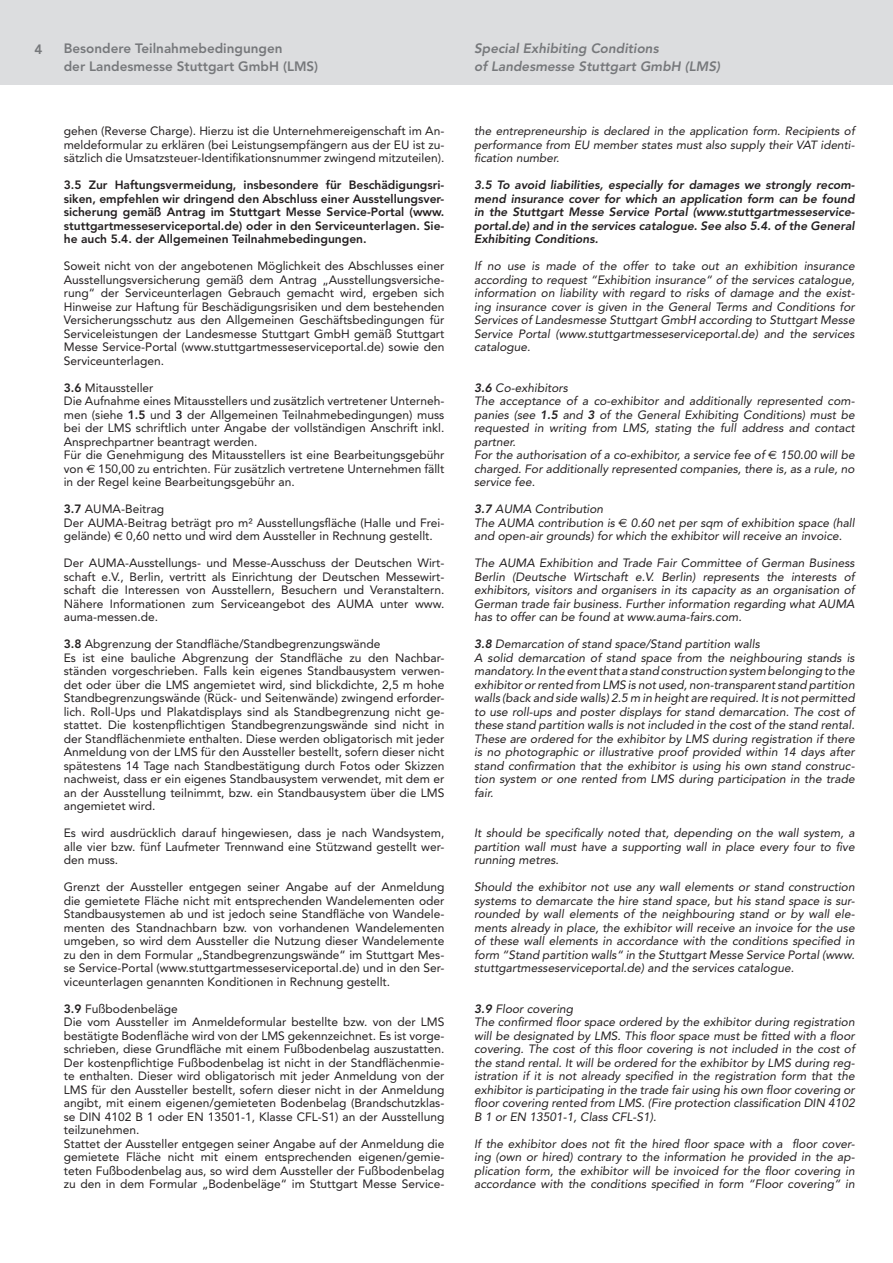
<style>
.page{position:relative;width:893px;height:1263px;background:#fff}
.page>*{position:absolute;margin:0;border:0;box-sizing:border-box;transform-origin:0 0}
.t1{font:800 13.5px/18px "Avenir";color:#76787b}
.t2{font:italic 800 13.5px/18px "Avenir";color:#76787b}
.t3{font:12px/13.5px "Avenir";color:#231f20;text-align:justify}
.t4{font:italic 12px/13.5px "Avenir";color:#231f20;text-align:justify}
.t5{font:800 12px/13.5px "Avenir";color:#231f20;text-align:justify}
.t6{font:italic 800 12px/13.5px "Avenir";color:#231f20;text-align:justify}
.t7{font:italic 11.85px/13.5px "Avenir";color:#231f20;text-align:justify}
.s1{font-weight:800}
.s2{font-family:"Euro Sans"}
.s3{font-family:"Euro Sans";font-style:normal}
</style>
<div class="page">
<div style="left:0;top:0;width:893px;height:85px;background:#dcdddf"></div>
<p class="t1" style="left:35px;top:40px;width:9px">4</p>
<p class="t1" style="left:64px;top:39px;width:256px">Besondere Teilnahmebedingungen<br>der Landesmesse Stuttgart GmbH (LMS)</p>
<p class="t2" style="left:474px;top:39px;width:247px">Special Exhibiting Conditions<br>of Landesmesse Stuttgart GmbH (LMS)</p>
<p class="t3" style="left:64px;top:124px;width:382px">gehen (Reverse Charge). Hierzu ist die Unternehmereigenschaft im An&shy;meldeformular zu erklären (bei Leistungsempfängern aus der EU ist zu&shy;sätzlich die Umsatzsteuer-Identifikationsnummer zwingend mitzuteilen).</p>
<p class="t5" style="left:64px;top:178px;width:382px">3.5 Zur Haftungsvermeidung, insbesondere für Beschädigungsri&shy;siken, empfehlen wir dringend den Abschluss einer Ausstellungsver&shy;sicherung gemäß Antrag im Stuttgart Messe Service-Portal (www. stuttgartmesseserviceportal.de) oder in den Serviceunterlagen. Sie&shy;he auch 5.4. der Allgemeinen Teilnahmebedingungen.</p>
<p class="t3" style="left:64px;top:259px;width:382px">Soweit nicht von der angebotenen Möglichkeit des Abschlusses einer Ausstellungsversicherung gemäß dem Antrag „Ausstellungsversiche&shy;rung“ der Serviceunterlagen Gebrauch gemacht wird, ergeben sich Hinweise zur Haftung für Beschädigungsrisiken und dem bestehenden Versicherungsschutz aus den Allgemeinen Geschäftsbedingungen für Serviceleistungen der Landesmesse Stuttgart GmbH gemäß Stuttgart Messe Service-Portal (www.stuttgartmesseserviceportal.de) sowie den Serviceunterlagen.</p>
<p class="t3" style="left:64px;top:381px;width:382px;text-align:left"><span class="s1">3.6</span> Mitaussteller<br>Die Aufnahme eines Mitausstellers und zusätzlich vertretener Unterneh&shy;men (siehe <span class="s1">1.5</span> und <span class="s1">3</span> der Allgemeinen Teilnahmebedingungen) muss bei der LMS schriftlich unter Angabe der vollständigen Anschrift inkl.<br>Ansprechpartner beantragt werden.<br>Für die Genehmigung des Mitausstellers ist eine Bearbeitungsgebühr von <span class="s2">q</span> 150,00 zu entrichten. Für zusätzlich vertretene Unternehmen fällt in der Regel keine Bearbeitungsgebühr an.</p>
<p class="t3" style="left:64px;top:502px;width:382px;text-align:left"><span class="s1">3.7</span> AUMA-Beitrag<br>Der AUMA-Beitrag beträgt pro m² Ausstellungsfläche (Halle und Frei&shy;gelände) <span class="s2">q</span> 0,60 netto und wird dem Aussteller in Rechnung gestellt.</p>
<p class="t3" style="left:64px;top:556px;width:382px">Der AUMA-Ausstellungs- und Messe-Ausschuss der Deutschen Wirt&shy;schaft e.V., Berlin, vertritt als Einrichtung der Deutschen Messewirt&shy;schaft die Interessen von Ausstellern, Besuchern und Veranstaltern.<br>Nähere Informationen zum Serviceangebot des AUMA unter www. auma-messen.de.</p>
<p class="t3" style="left:64px;top:637px;width:382px;text-align:left"><span class="s1">3.8</span> Abgrenzung der Standfläche/Standbegrenzungswände<br>Es ist eine bauliche Abgrenzung der Standfläche zu den Nachbar&shy;ständen vorgeschrieben. Falls kein eigenes Standbausystem verwen&shy;det oder über die LMS angemietet wird, sind blickdichte, 2,5 m hohe Standbegrenzungswände (Rück- und Seitenwände) zwingend erforder&shy;lich. Roll-Ups und Plakatdisplays sind als Standbegrenzung nicht ge&shy;stattet. Die kostenpflichtigen Standbegrenzungswände sind nicht in der Standflächenmiete enthalten. Diese werden obligatorisch mit jeder Anmeldung von der LMS für den Aussteller bestellt, sofern dieser nicht spätestens 14 Tage nach Standbestätigung durch Fotos oder Skizzen nachweist, dass er ein eigenes Standbausystem verwendet, mit dem er an der Ausstellung teilnimmt, bzw. ein Standbausystem über die LMS angemietet wird.</p>
<p class="t3" style="left:64px;top:826px;width:382px">Es wird ausdrücklich darauf hingewiesen, dass je nach Wandsystem, alle vier bzw. fünf Laufmeter Trennwand eine Stützwand gestellt wer&shy;den muss.</p>
<p class="t3" style="left:64px;top:880px;width:382px">Grenzt der Aussteller entgegen seiner Angabe auf der Anmeldung die gemietete Fläche nicht mit entsprechenden Wandelementen oder Standbausystemen ab und ist jedoch seine Standfläche von Wandele&shy;menten des Standnachbarn bzw. von vorhandenen Wandelementen umgeben, so wird dem Aussteller die Nutzung dieser Wandelemente zu den in dem Formular „Standbegrenzungswände“ im Stuttgart Mes&shy;se Service-Portal (www.stuttgartmesseserviceportal.de) und in den Ser&shy;viceunterlagen genannten Konditionen in Rechnung gestellt.</p>
<p class="t3" style="left:64px;top:1002px;width:382px;text-align:left"><span class="s1">3.9</span> Fußbodenbeläge<br>Die vom Aussteller im Anmeldeformular bestellte bzw. von der LMS bestätigte Bodenfläche wird von der LMS gekennzeichnet. Es ist vorge&shy;schrieben, diese Grundfläche mit einem Fußbodenbelag auszustatten.<br>Der kostenpflichtige Fußbodenbelag ist nicht in der Standflächenmie&shy;te enthalten. Dieser wird obligatorisch mit jeder Anmeldung von der LMS für den Aussteller bestellt, sofern dieser nicht in der Anmeldung angibt, mit einem eigenen/gemieteten Bodenbelag (Brandschutzklas&shy;se DIN 4102 B 1 oder EN 13501-1, Klasse CFL-S1) an der Ausstellung teilzunehmen.<br>Stattet der Aussteller entgegen seiner Angabe auf der Anmeldung die gemietete Fläche nicht mit einem entsprechenden eigenen/gemie&shy;teten Fußbodenbelag aus, so wird dem Aussteller der Fußbodenbelag zu den in dem Formular „Bodenbeläge“ im Stuttgart Messe Service-</p>
<p class="t7" style="left:474px;top:124px;width:382px">the entrepreneurship is declared in the application form. Recipients of performance from EU member states must also supply their VAT identi&shy;fication number.</p>
<p class="t6" style="left:474px;top:178px;width:382px">3.5 To avoid liabilities, especially for damages we strongly recom&shy;mend insurance cover for which an application form can be found in the Stuttgart Messe Service Portal (www.stuttgartmesseservice&shy;portal.de) and in the services catalogue. See also 5.4. of the General Exhibiting Conditions.</p>
<p class="t4" style="left:474px;top:259px;width:382px">If no use is made of the offer to take out an exhibition insurance according to request “Exhibition insurance“ of the services catalogue, information on liability with regard to risks of damage and the exist&shy;ing insurance cover is given in the General Terms and Conditions for Services of Landesmesse Stuttgart GmbH according to Stuttgart Messe Service Portal (www.stuttgartmesseserviceportal.de) and the services catalogue.</p>
<p class="t4" style="left:474px;top:381px;width:382px;text-align:left"><span class="s1">3.6</span> Co-exhibitors<br>The acceptance of a co-exhibitor and additionally represented com&shy;panies (see <span class="s1">1.5</span> and <span class="s1">3</span> of the General Exhibiting Conditions) must be requested in writing from LMS, stating the full address and contact partner.<br>For the authorisation of a co-exhibitor, a service fee of <span class="s3">q</span> 150.00 will be charged. For additionally represented companies, there is, as a rule, no service fee.</p>
<p class="t4" style="left:474px;top:502px;width:382px;text-align:left"><span class="s1">3.7</span> AUMA Contribution<br>The AUMA contribution is <span class="s3">q</span> 0.60 net per sqm of exhibition space (hall and open-air grounds) for which the exhibitor will receive an invoice.</p>
<p class="t4" style="left:474px;top:556px;width:382px">The AUMA Exhibition and Trade Fair Committee of German Business Berlin (Deutsche Wirtschaft e.V. Berlin) represents the interests of exhibitors, visitors and organisers in its capacity as an organisation of German trade fair business. Further information regarding what AUMA has to offer can be found at www.auma-fairs.com.</p>
<p class="t4" style="left:474px;top:637px;width:382px;text-align:left"><span class="s1">3.8</span> Demarcation of stand space/Stand partition walls<br>A solid demarcation of stand space from the neighbouring stands is mandatory. In the event that a stand construction system belonging to the exhibitor or rented from LMS is not used, non-transparent stand partition walls (back and side walls) 2.5 m in height are required. It is not permitted to use roll-ups and poster displays for stand demarcation. The cost of these stand partition walls is not included in the cost of the stand rental.<br>These are ordered for the exhibitor by LMS during registration if there is no photographic or illustrative proof provided within 14 days after stand confirmation that the exhibitor is using his own stand construc&shy;tion system or one rented from LMS during participation in the trade fair.</p>
<p class="t4" style="left:474px;top:826px;width:382px">It should be specifically noted that, depending on the wall system, a partition wall must have a supporting wall in place every four to five running metres.</p>
<p class="t4" style="left:474px;top:880px;width:382px">Should the exhibitor not use any wall elements or stand construction systems to demarcate the hire stand space, but his stand space is sur&shy;rounded by wall elements of the neighbouring stand or by wall ele&shy;ments already in place, the exhibitor will receive an invoice for the use of these wall elements in accordance with the conditions specified in form “Stand partition walls“ in the Stuttgart Messe Service Portal (www. stuttgartmesseserviceportal.de) and the services catalogue.</p>
<p class="t4" style="left:474px;top:1002px;width:382px;text-align:left"><span class="s1">3.9</span> Floor covering<br>The confirmed floor space ordered by the exhibitor during registration will be designated by LMS. This floor space must be fitted with a floor covering. The cost of this floor covering is not included in the cost of the stand rental. It will be ordered for the exhibitor by LMS during reg&shy;istration if it is not already specified in the registration form that the exhibitor is participating in the trade fair using his own floor covering or floor covering rented from LMS. (Fire protection classification DIN 4102<br>B 1 or EN 13501-1, Class CFL-S1).</p>
<p class="t4" style="left:474px;top:1137px;width:382px">If the exhibitor does not fit the hired floor space with a floor cover&shy;ing (own or hired) contrary to the information he provided in the ap&shy;plication form, the exhibitor will be invoiced for the floor covering in accordance with the conditions specified in form “Floor covering“ in</p>
</div>
